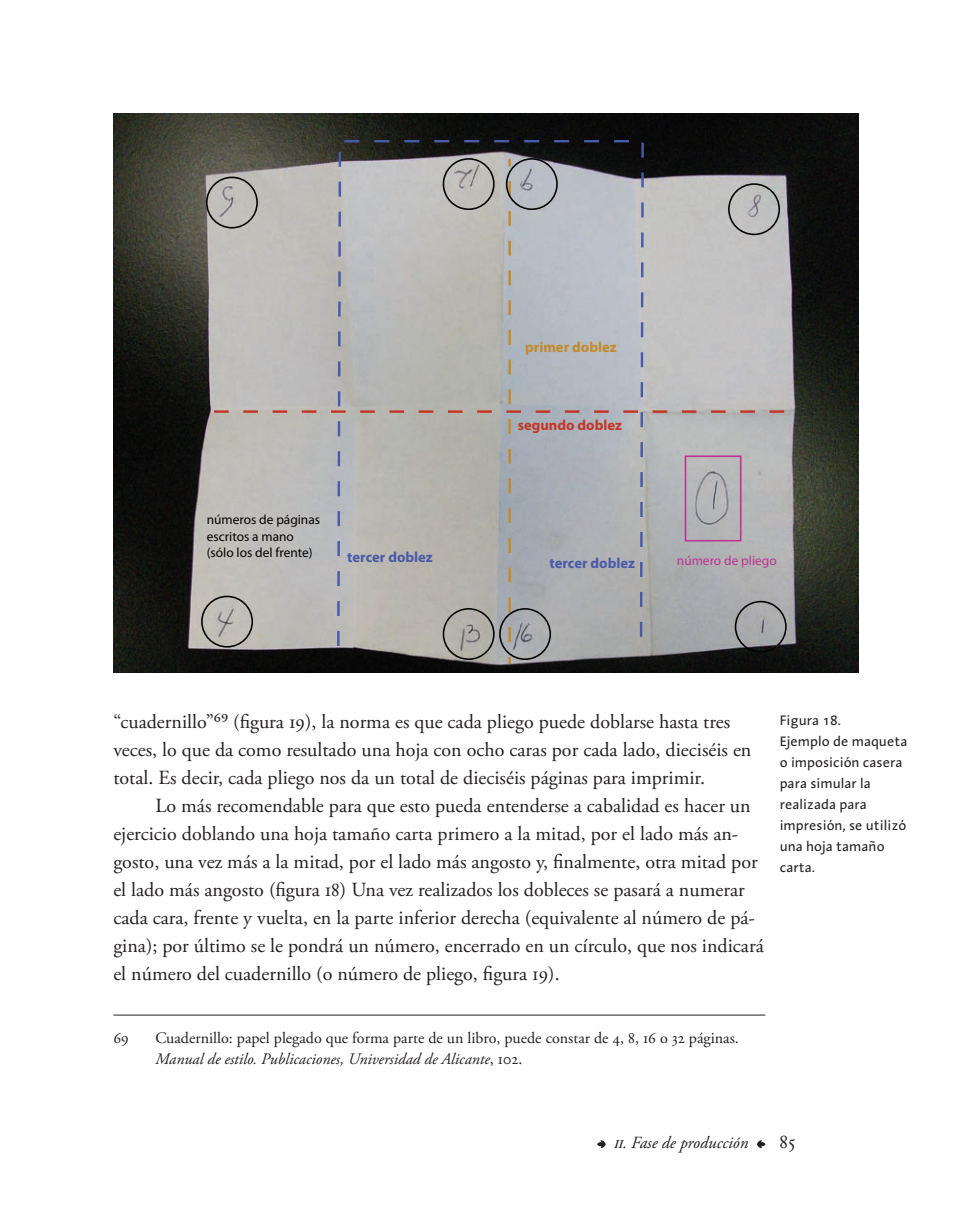
<style>
.page{position:relative;width:964px;height:1219px;background:#fff}
.page>*{position:absolute;margin:0;border:0;box-sizing:border-box;transform-origin:0 0}
.t1{font:20px/28px "Adobe Garamond Pro";color:#231f20}
.t2{font:italic 17px "Adobe Garamond Pro";color:#231f20}
.t3{font:16px/21px "Adobe Garamond Pro";color:#231f20}
.t4{font:700 14.6px "Myriad Pro";color:#495aa8}
.t5{font:700 14.6px "Myriad Pro";color:#c33626}
.t6{font:700 14.6px "Myriad Pro";color:#c28a2b}
.t7{font:14px/21px "Aroma LT";color:#231f20}
.t8{font:13.4px/16px "Myriad Pro";color:#040503}
.t9{font:13.4px "Myriad Pro";color:#bf3294}
.s1{font-style:italic}
.s2{font-weight:600;font-size:11.8px}
</style>
<div class="page">
<svg style="left:597px;top:1140px;width:9px;height:8px"></svg>
<svg style="left:757px;top:1140px;width:8px;height:8px"></svg>
<hr style="left:113px;top:1015px;width:652px;height:1px;background:#231f20">
<img style="left:113px;top:113px;width:746px;height:559px">
<svg style="left:508px;top:657px;width:3px;height:7px"></svg>
<svg style="left:214px;top:181px;width:576px;height:468px;background:#b9b8b7"></svg>
<svg style="left:336px;top:139px;width:309px;height:515px;background:#acadad"></svg>
<div style="left:201px;top:596px;width:52px;height:52px;border:2px solid #040503;border-radius:50%"></div>
<div style="left:443px;top:608px;width:52px;height:52px;border:2px solid #040503;border-radius:50%"></div>
<div style="left:499px;top:608px;width:52px;height:52px;border:2px solid #040503;border-radius:50%"></div>
<div style="left:735px;top:601px;width:52px;height:52px;border:2px solid #040503;border-radius:50%"></div>
<div style="left:728px;top:183px;width:52px;height:52px;border:2px solid #040503;border-radius:50%"></div>
<div style="left:506px;top:158px;width:52px;height:52px;border:2px solid #040503;border-radius:50%"></div>
<div style="left:443px;top:158px;width:52px;height:52px;border:2px solid #040503;border-radius:50%"></div>
<div style="left:206px;top:177px;width:52px;height:52px;border:2px solid #040503;border-radius:50%"></div>
<div style="left:685px;top:455px;width:56px;height:86px;border:2px solid #bf3294"></div>
<p class="t6" style="left:525px;top:337px;width:93px">primer doblez</p>
<p class="t8" style="left:207px;top:512px;width:115px">números de páginas escritos a mano (sólo los del frente)</p>
<p class="t4" style="left:347px;top:547px;width:87px">tercer doblez</p>
<p class="t5" style="left:518px;top:416px;width:106px">segundo doblez</p>
<p class="t4" style="left:549px;top:554px;width:87px">tercer doblez</p>
<p class="t9" style="left:677px;top:552px;width:101px">número de pliego</p>
<p class="t1" style="left:113px;top:708px;width:639px">“cuadernillo”69 (figura 19), la norma es que cada pliego puede doblarse hasta tres veces, lo que da como resultado una hoja con ocho caras por cada lado, dieciséis en total. Es decir, cada pliego nos da un total de dieciséis páginas para imprimir.</p>
<p class="t1" style="left:113px;top:792px;width:652px;text-indent:42px">Lo más recomendable para que esto pueda entenderse a cabalidad es hacer un ejercicio doblando una hoja tamaño carta primero a la mitad, por el lado más an&shy;gosto, una vez más a la mitad, por el lado más angosto y, finalmente, otra mitad por el lado más angosto (figura 18) Una vez realizados los dobleces se pasará a numerar cada cara, frente y vuelta, en la parte inferior derecha (equivalente al número de pá&shy;gina); por último se le pondrá un número, encerrado en un círculo, que nos indicará el número del cuadernillo (o número de pliego, figura 19).</p>
<p class="t7" style="left:780px;top:710px;width:129px">Figura 18.<br>Ejemplo de maqueta o imposición casera para simular la realizada para impresión, se utilizó una hoja tamaño carta.</p>
<p class="t3" style="left:113px;top:1028px;width:17px">69</p>
<p class="t3" style="left:155px;top:1028px;width:585px">Cuadernillo: papel plegado que forma parte de un libro, puede constar de 4, 8, 16 o 32 páginas.<br><span class="s1">Manual de estilo. Publicaciones, Universidad de Alicante</span>, 102.</p>
<p class="t2" style="left:614px;top:1132px;width:136px"><span class="s2">ii</span>. Fase de producción</p>
<p class="t1" style="left:779px;top:1128px;width:17px">85</p>
</div>
